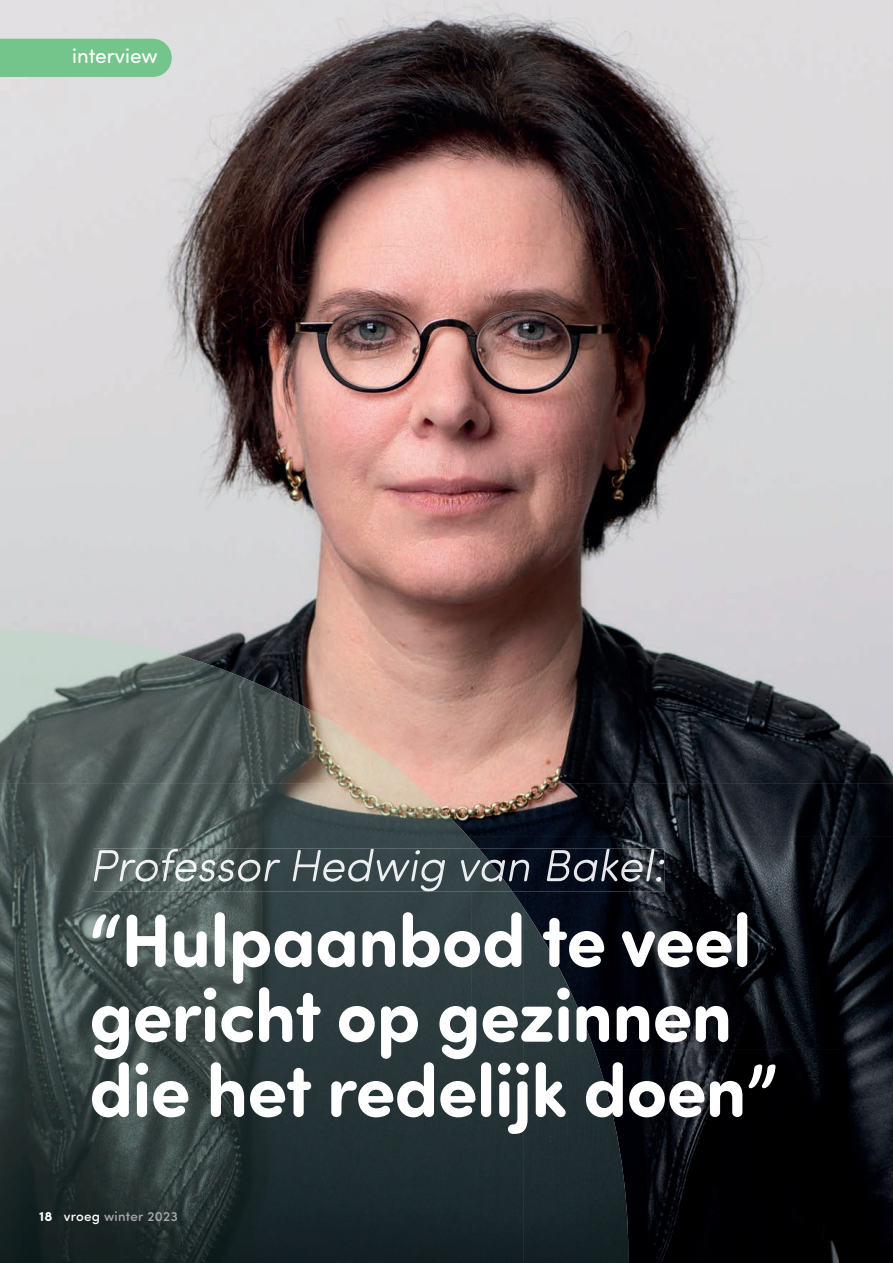
<style>
.page{position:relative;width:893px;height:1263px;background:#fff}
.page>*{position:absolute;margin:0;border:0;box-sizing:border-box;transform-origin:0 0}
.t1{font:700 75px/75px "Sofia Pro Soft";letter-spacing:-.01em;color:#fff}
.t2{font:21px "Sofia Pro Soft";color:#fff}
.t3{font:500 13.5px "Sofia Pro Soft";letter-spacing:.02em;color:#a8a9ad}
.s1{font-weight:700;color:#fff}
.s2{color:#fff}
</style>
<div class="page">
<img style="left:0;top:0;width:893px;height:783px">
<img style="left:0;top:630px;width:414px;height:153px">
<img style="left:472px;top:783px;width:421px;height:53px">
<img style="left:472px;top:836px;width:421px;height:107px">
<img style="left:576px;top:943px;width:317px;height:106px">
<img style="left:628px;top:1049px;width:265px;height:214px">
<img style="left:0;top:783px;width:472px;height:480px">
<img style="left:471px;top:840px;width:53px;height:423px">
<img style="left:523px;top:907px;width:53px;height:356px">
<img style="left:576px;top:1003px;width:52px;height:260px">
<div style="left:0;top:39px;width:172px;height:38px;background:#74c58b"></div>
<img style="left:512px;top:848px;width:152px;height:43px">
<img style="left:94px;top:848px;width:418px;height:43px">
<p class="t2" style="left:72px;top:42px;width:87px">interview</p>
<p class="t1" style="left:89px;top:898px;width:690px">“Hulpaanbod te veel gericht op gezinnen die het redelijk doen”</p>
<p class="t3" style="left:39px;top:1206px;width:140px"><span class="s1">18</span> <span class="s2">vroeg</span> winter 2023</p>
</div>
